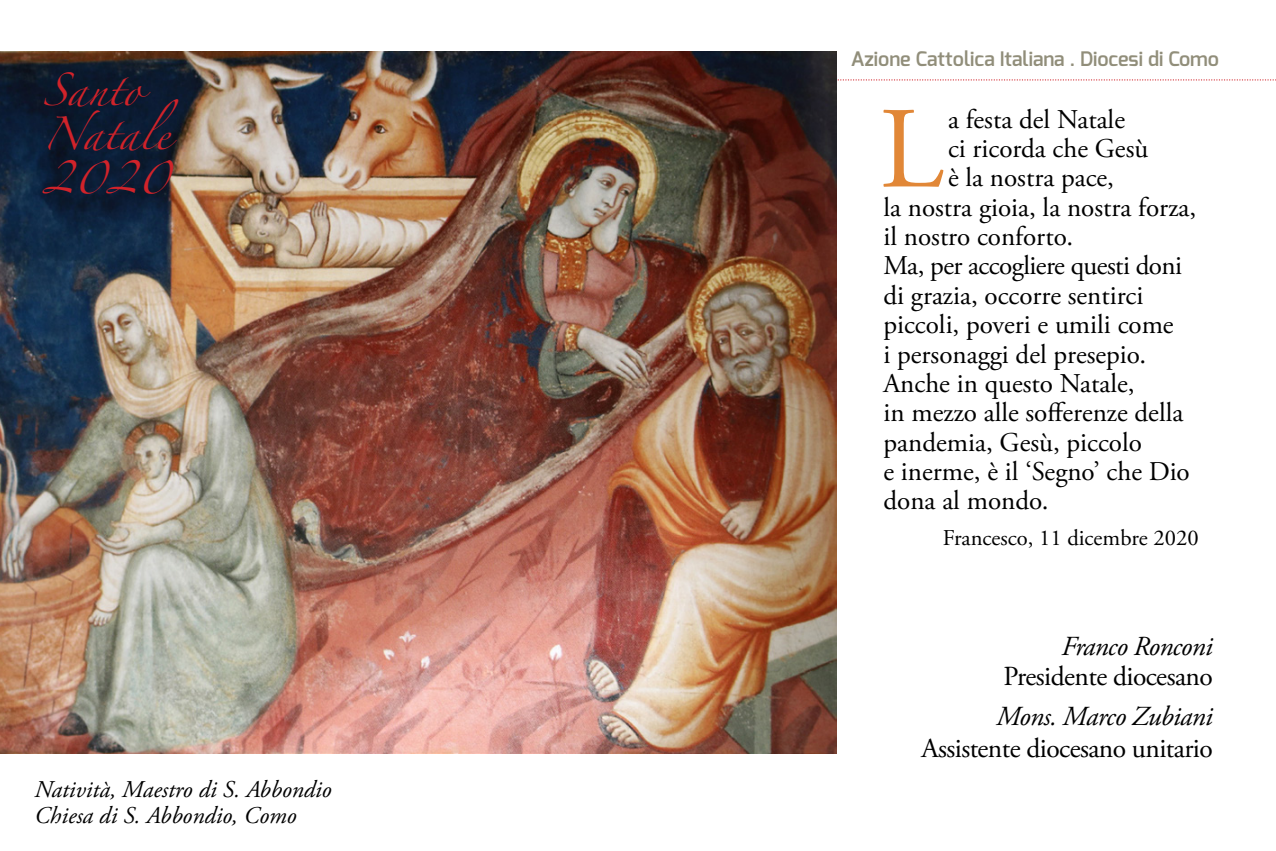
<style>
.page{position:relative;width:1276px;height:851px;background:#fff}
.page>*{position:absolute;margin:0;border:0;box-sizing:border-box;transform-origin:0 0}
.Testo_2020{font:115.5px "Adobe Garamond Pro";color:#e18737}
.t1{font:29.75px "Zapfino";color:#d1232a}
.Testo_2020-2{font:27.5px "Adobe Garamond Pro";letter-spacing:-.02em;color:#000}
.Testo_2020-3{font:italic 27.5px "Adobe Garamond Pro";letter-spacing:-.02em;color:#000}
.Testo_2020-4{font:27px "Adobe Garamond Pro";color:#000}
.Testo_2020-5{font:27px "Adobe Garamond Pro";letter-spacing:-.02em;color:#000}
.Testo_2020-6{font:italic 24px "Adobe Garamond Pro";color:#000}
.Testo_2020-7{font:22.5px "Adobe Garamond Pro";color:#000}
.t2{font:600 20px "Exo";color:#918e7a}
</style>
<div class="page">
<svg style="left:836px;top:79px;width:440px;height:1px"></svg>
<img style="left:0;top:51px;width:836px;height:702px">
<p class="t1" style="left:42px;top:77px;width:100px">Santo</p>
<p class="t1" style="left:42px;top:121px;width:138px">Natale</p>
<p class="t1" style="left:42px;top:165px;width:129px">2020</p>
<p class="Testo_2020-6" style="left:34px;top:774px;width:299px">Natività, Maestro di S. Abbondio</p>
<p class="Testo_2020-6" style="left:34px;top:800px;width:263px">Chiesa di S. Abbondio, Como</p>
<p class="t2" style="left:851px;top:45px;width:370px">Azione Cattolica Italiana . Diocesi di Como</p>
<p class="Testo_2020" style="left:879px;top:80px;width:65px">L</p>
<p class="Testo_2020-4" style="left:948px;top:103px;width:178px">a festa del Natale</p>
<p class="Testo_2020-4" style="left:948px;top:132px;width:202px">ci ricorda che Gesù</p>
<p class="Testo_2020-4" style="left:948px;top:162px;width:167px">è la nostra pace,</p>
<p class="Testo_2020-4" style="left:883px;top:191px;width:314px">la nostra gioia, la nostra forza,</p>
<p class="Testo_2020-4" style="left:883px;top:220px;width:191px">il nostro conforto.</p>
<p class="Testo_2020-5" style="left:883px;top:250px;width:300px">Ma, per accogliere questi doni</p>
<p class="Testo_2020-4" style="left:883px;top:279px;width:261px">di grazia, occorre sentirci</p>
<p class="Testo_2020-4" style="left:883px;top:308px;width:292px">piccoli, poveri e umili come</p>
<p class="Testo_2020-4" style="left:883px;top:338px;width:264px">i personaggi del presepio.</p>
<p class="Testo_2020-4" style="left:883px;top:367px;width:253px">Anche in questo Natale,</p>
<p class="Testo_2020-4" style="left:883px;top:396px;width:301px">in mezzo alle sofferenze della</p>
<p class="Testo_2020-4" style="left:883px;top:426px;width:260px">pandemia, Gesù, piccolo</p>
<p class="Testo_2020-4" style="left:883px;top:455px;width:308px">e inerme, è il ‘Segno’ che Dio</p>
<p class="Testo_2020-4" style="left:883px;top:484px;width:167px">dona al mondo.</p>
<p class="Testo_2020-7" style="left:942px;top:524px;width:257px">Francesco, 11 dicembre 2020</p>
<p class="Testo_2020-3" style="left:1061px;top:629px;width:153px">Franco Ronconi</p>
<p class="Testo_2020-2" style="left:1003px;top:659px;width:211px">Presidente diocesano</p>
<p class="Testo_2020-3" style="left:996px;top:700px;width:218px">Mons. Marco Zubiani</p>
<p class="Testo_2020-2" style="left:921px;top:731px;width:293px">Assistente diocesano unitario</p>
</div>
